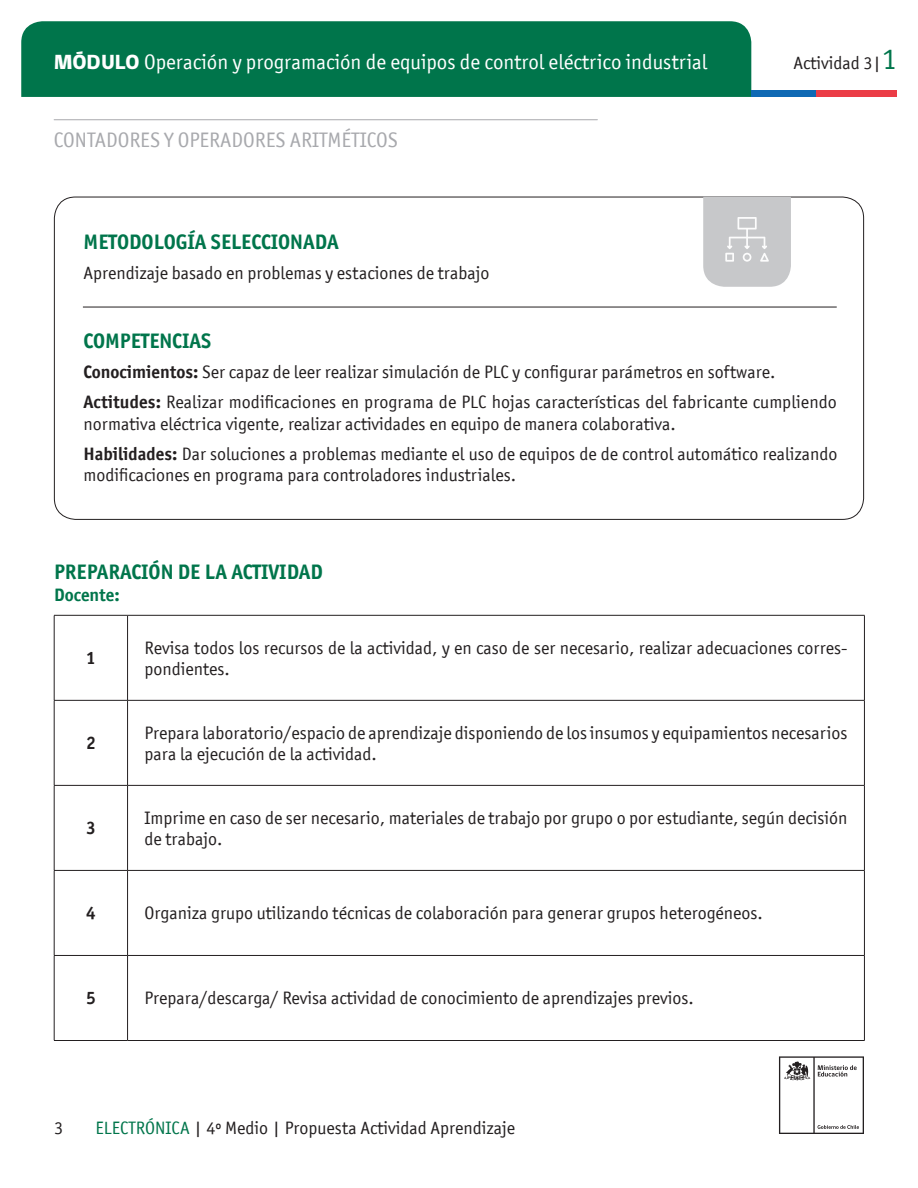
<style>
.page{position:relative;width:918px;height:1188px;background:#fff}
.page>*{position:absolute;margin:0;border:0;box-sizing:border-box;transform-origin:0 0}
.t1{font:21px "Officina San ITC";color:#fff}
.t2{font:700 21px "Officina San ITC";color:#00754b}
.t3{font:21px "Officina San ITC";color:#a8a9ad}
.t4{font:18px/21.6px "Officina San ITC";color:#231f20}
.t5{font:700 18px "Officina San ITC";color:#00754b}
.t6{font:700 18px "Officina San ITC";color:#231f20}
.s1{font-family:"gob CL";font-weight:800}
.s2{font-size:30px;color:#00754b}
.s3{font-weight:700}
.s4{color:#00754b}
</style>
<div class="page">
<div style="left:21px;top:21px;width:730px;height:76px;background:#00754b"></div>
<div style="left:751px;top:90px;width:65px;height:7px;background:#0f69b4"></div>
<div style="left:816px;top:90px;width:81px;height:7px;background:#eb3c46"></div>
<svg style="left:703px;top:197px;width:88px;height:90px;background:#cbcccd"></svg>
<hr style="left:83px;top:307px;width:754px;height:1px;background:#231f20">
<hr style="left:54px;top:700px;width:74px;height:1px;background:#231f20">
<hr style="left:128px;top:700px;width:737px;height:1px;background:#231f20">
<hr style="left:54px;top:785px;width:74px;height:1px;background:#231f20">
<hr style="left:128px;top:785px;width:737px;height:1px;background:#231f20">
<hr style="left:54px;top:870px;width:74px;height:1px;background:#231f20">
<hr style="left:128px;top:870px;width:737px;height:1px;background:#231f20">
<hr style="left:54px;top:955px;width:74px;height:1px;background:#231f20">
<hr style="left:128px;top:955px;width:737px;height:1px;background:#231f20">
<hr style="left:54px;top:1040px;width:74px;height:1px;background:#231f20">
<hr style="left:128px;top:1040px;width:737px;height:1px;background:#231f20">
<hr style="left:127px;top:615px;width:1px;height:85px;background:#231f20">
<hr style="left:127px;top:701px;width:1px;height:84px;background:#231f20">
<hr style="left:127px;top:786px;width:1px;height:84px;background:#231f20">
<hr style="left:127px;top:871px;width:1px;height:84px;background:#231f20">
<hr style="left:127px;top:956px;width:1px;height:84px;background:#231f20">
<hr style="left:54px;top:615px;width:74px;height:1px;background:#231f20">
<hr style="left:54px;top:615px;width:1px;height:85px;background:#231f20">
<hr style="left:128px;top:615px;width:737px;height:1px;background:#231f20">
<hr style="left:864px;top:615px;width:1px;height:85px;background:#231f20">
<hr style="left:54px;top:701px;width:1px;height:84px;background:#231f20">
<hr style="left:864px;top:701px;width:1px;height:84px;background:#231f20">
<hr style="left:54px;top:786px;width:1px;height:84px;background:#231f20">
<hr style="left:864px;top:786px;width:1px;height:84px;background:#231f20">
<hr style="left:54px;top:871px;width:1px;height:84px;background:#231f20">
<hr style="left:864px;top:871px;width:1px;height:84px;background:#231f20">
<hr style="left:54px;top:956px;width:1px;height:84px;background:#231f20">
<hr style="left:864px;top:956px;width:1px;height:84px;background:#231f20">
<hr style="left:54px;top:119px;width:543px;height:1px;background:#a8a9ad">
<svg style="left:779px;top:1056px;width:85px;height:78px"></svg>
<p class="t1" style="left:54px;top:50px;width:655px"><span class="s1">MÓDULO</span> Operación y programación de equipos de control eléctrico industrial</p>
<p class="t4" style="left:794px;top:52px;width:105px">Actividad 3|<span class="s2">1</span></p>
<p class="t3" style="left:54px;top:127px;width:346px">CONTADORES Y OPERADORES ARITMÉTICOS</p>
<p class="t2" style="left:84px;top:228px;width:257px">METODOLOGÍA SELECCIONADA</p>
<p class="t4" style="left:84px;top:262px;width:407px">Aprendizaje basado en problemas y estaciones de trabajo</p>
<p class="t2" style="left:84px;top:328px;width:129px">COMPETENCIAS</p>
<p class="t4" style="left:84px;top:361px;width:693px"><span class="s3">Conocimientos:</span> Ser capaz de leer realizar simulación de PLC y configurar parámetros en software.</p>
<p class="t4" style="left:84px;top:391px;width:755px"><span class="s3">Actitudes:</span> Realizar modificaciones en programa de PLC hojas características del fabricante cumpliendo normativa eléctrica vigente, realizar actividades en equipo de manera colaborativa.</p>
<p class="t4" style="left:84px;top:443px;width:755px"><span class="s3">Habilidades:</span> Dar soluciones a problemas mediante el uso de equipos de de control automático realizando modificaciones en programa para controladores industriales.</p>
<p class="t2" style="left:54px;top:559px;width:270px">PREPARACIÓN DE LA ACTIVIDAD</p>
<p class="t5" style="left:54px;top:583px;width:67px">Docente:</p>
<p class="t6" style="left:86px;top:647px;width:11px">1</p>
<p class="t4" style="left:145px;top:637px;width:704px">Revisa todos los recursos de la actividad, y en caso de ser necesario, realizar adecuaciones corres&shy;pondientes.</p>
<p class="t6" style="left:86px;top:732px;width:11px">2</p>
<p class="t4" style="left:145px;top:722px;width:704px">Prepara laboratorio/espacio de aprendizaje disponiendo de los insumos y equipamientos necesarios para la ejecución de la actividad.</p>
<p class="t6" style="left:86px;top:817px;width:11px">3</p>
<p class="t4" style="left:145px;top:807px;width:704px">Imprime en caso de ser necesario, materiales de trabajo por grupo o por estudiante, según decisión de trabajo.</p>
<p class="t6" style="left:86px;top:902px;width:11px">4</p>
<p class="t4" style="left:145px;top:902px;width:620px">Organiza grupo utilizando técnicas de colaboración para generar grupos heterogéneos.</p>
<p class="t6" style="left:86px;top:987px;width:11px">5</p>
<p class="t4" style="left:145px;top:988px;width:551px">Prepara/descarga/ Revisa actividad de conocimiento de aprendizajes previos.</p>
<p class="t4" style="left:54px;top:1117px;width:10px">3</p>
<p class="t4" style="left:95px;top:1117px;width:421px"><span class="s4">ELECTRÓNICA</span> | 4º Medio | Propuesta Actividad Aprendizaje</p>
</div>
